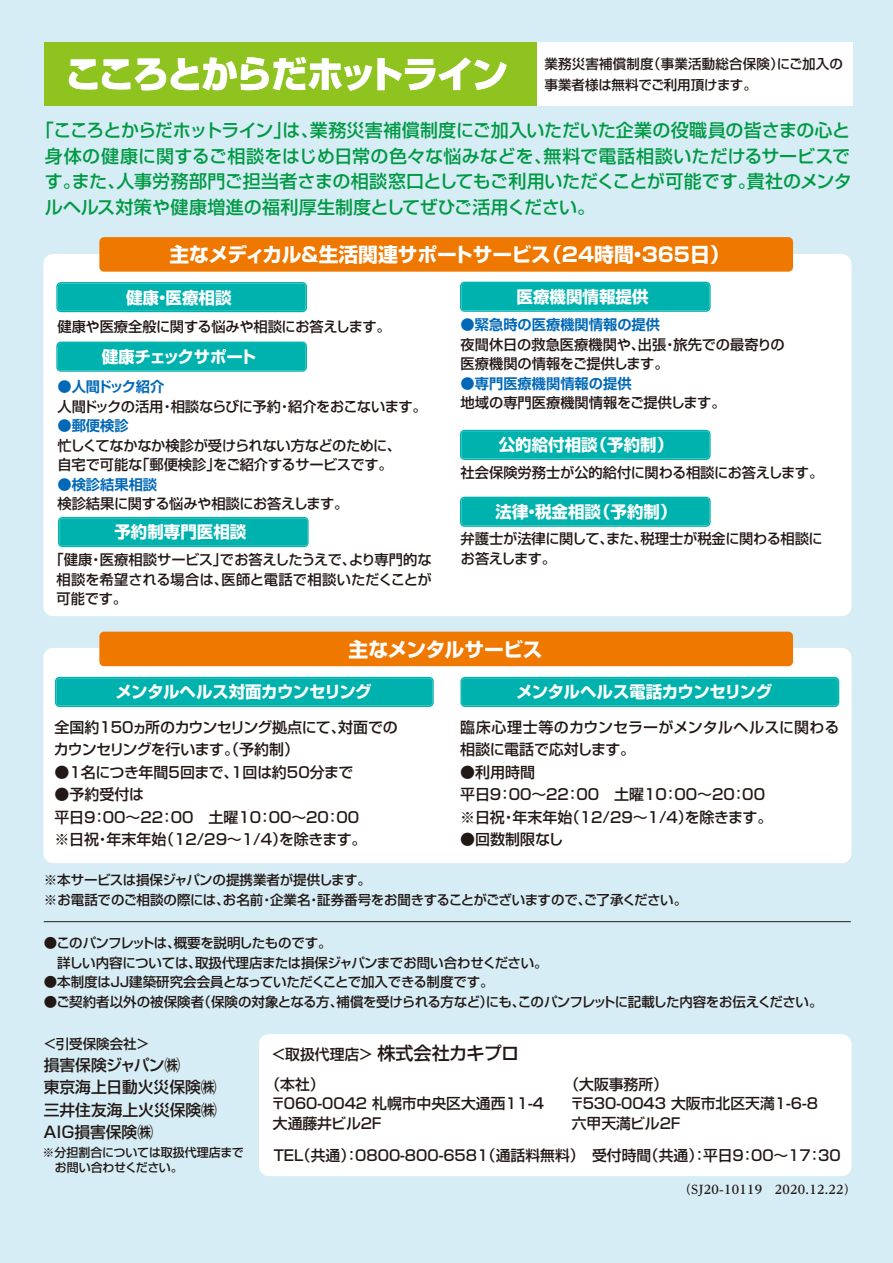
<style>
.page{position:relative;width:893px;height:1263px;background:#d6edf5}
.page>*{position:absolute;margin:0;border:0;box-sizing:border-box;transform-origin:0 0}
.t1{font:800 36.45px "Shin Go Pr 6";letter-spacing:-.05em;color:#fff}
.t2{font:700 19.8px "Shin Go Pr 6";letter-spacing:-.01em;color:#fff}
.t3{font:700 19.8px "Shin Go Pr 6";letter-spacing:-.03em;color:#fff}
.t4{font:500 18.15px "Shin Go Pr 6";letter-spacing:-.035em;color:#221815}
.t5{font:500 18px/25.5px "Shin Go Pr 6";letter-spacing:.005em;color:#094;text-align:justify}
.t6{font:700 16.5px "Shin Go Pr 6";color:#fff}
.t7{font:700 16.5px "Shin Go Pr 6";letter-spacing:-.03em;color:#fff}
.t8{font:500 15.75px/22.5px "Shin Go Pr 6";color:#221815}
.t9{font:500 15px/22.5px "Shin Go Pr 6";color:#221815}
.t10{font:500 15px/22.5px "Shin Go Pr 6";letter-spacing:-.035em;color:#221815}
.t11{font:500 15px "Shin Go Pr 6";letter-spacing:-.02em;color:#221815}
.t12{font:500 14.85px/19.8px "Shin Go Pr 6";color:#221815}
.t13{font:500 14.25px/19.5px "Shin Go Pr 6";letter-spacing:-.01em;color:#221815}
.t14{font:700 14.25px "Shin Go Pr 6 De";color:#0068b7}
.t15{font:500 14.25px/19.5px "Shin Go Pr 6";letter-spacing:-.03em;color:#221815}
.t16{font:500 14.25px "Shin Go Pr 6";letter-spacing:-.035em;color:#221815}
.t17{font:700 14.25px "Shin Go Pr 6 De";letter-spacing:-.08em;color:#0068b7}
.t18{font:500 13.5px/19.5px "Shin Go Pr 6";letter-spacing:-.02em;color:#221815}
.t19{font:500 13.5px/21px "Shin Go Pr 6";letter-spacing:.005em;color:#221815}
.t20{font:500 12px/15px "Shin Go Pr 6";letter-spacing:-.01em;color:#221815}
.t21{font:700 12px "UD Reimin Pr 6";letter-spacing:.025em;color:#221815}
.s1{font-size:14.85px}
</style>
<div class="page">
<div style="left:43px;top:254px;width:808px;height:362px;background:#fff;border-radius:10px"></div>
<div style="left:43px;top:648px;width:808px;height:215px;background:#fff;border-radius:10px"></div>
<div style="left:259px;top:1034px;width:592px;height:142px;background:#fff;border-radius:10px"></div>
<svg style="left:56px;top:282px;width:251px;height:30px;background:#04b3af"></svg>
<svg style="left:58px;top:517px;width:251px;height:30px;background:#04b3af"></svg>
<svg style="left:460px;top:282px;width:251px;height:30px;background:#05b3af"></svg>
<svg style="left:460px;top:430px;width:251px;height:30px;background:#04b3af"></svg>
<svg style="left:460px;top:497px;width:251px;height:30px;background:#05b3af"></svg>
<svg style="left:55px;top:677px;width:379px;height:30px;background:#04b3af"></svg>
<div style="left:99px;top:237px;width:694px;height:35px;background:#ee7800;border-radius:5px"></div>
<div style="left:99px;top:632px;width:694px;height:34px;background:#ee7800;border-radius:5px"></div>
<svg style="left:460px;top:677px;width:379px;height:30px;background:#04b3af"></svg>
<svg style="left:56px;top:342px;width:251px;height:30px;background:#06b3af"></svg>
<div style="left:536px;top:43px;width:316px;height:63px;background:#fff"></div>
<div style="left:44px;top:43px;width:492px;height:63px;background:#8fc31f"></div>
<hr style="left:44px;top:921px;width:807px;height:1px;background:#221815">
<h1 class="t1" style="left:66px;top:45px;width:444px">こころとからだホットライン</h1>
<p class="t19" style="left:545px;top:52px;width:300px">業務災害補償制度（事業活動総合保険）にご加入の事業者様は無料でご利用頂けます。</p>
<h3 class="t5" style="left:45px;top:116px;width:808px;text-indent:-9px">「こころとからだホットライン」は、業務災害補償制度にご加入いただいた企業の役職員の皆さまの心と身体の健康に関するご相談をはじめ日常の色々な悩みなどを、無料で電話相談いただけるサービスです。また、人事労務部門ご担当者さまの相談窓口としてもご利用いただくことが可能です。貴社のメンタルヘルス対策や健康増進の福利厚生制度としてぜひご活用ください。</h3>
<h2 class="t2" style="left:169px;top:239px;width:562px">主なメディカル＆生活関連サポートサービス（24時間・365日）</h2>
<p class="t6" style="left:126px;top:284px;width:107px">健康・医療相談</p>
<p class="t13" style="left:57px;top:316px;width:335px">健康や医療全般に関する悩みや相談にお答えします。</p>
<p class="t7" style="left:102px;top:344px;width:156px">健康チェックサポート</p>
<p class="t17" style="left:57px;top:375px;width:108px">●人間ドック紹介</p>
<p class="t16" style="left:57px;top:395px;width:371px">人間ドックの活用・相談ならびに予約・紹介をおこないます。</p>
<p class="t14" style="left:57px;top:414px;width:73px">●郵便検診</p>
<p class="t13" style="left:57px;top:435px;width:345px">忙しくてなかなか検診が受けられない方などのために、自宅で可能な「郵便検診」をご紹介するサービスです。</p>
<p class="t14" style="left:57px;top:473px;width:101px">●検診結果相談</p>
<p class="t13" style="left:57px;top:493px;width:293px">検診結果に関する悩みや相談にお答えします。</p>
<p class="t6" style="left:114px;top:519px;width:133px">予約制専門医相談</p>
<p class="t13" style="left:56px;top:549px;width:377px;text-align:justify;text-indent:-7px">「健康・医療相談サービス」でお答えしたうえで、より専門的な相談を希望される場合は、医師と電話で相談いただくことが可能です。</p>
<p class="t6" style="left:516px;top:284px;width:133px">医療機関情報提供</p>
<p class="t14" style="left:461px;top:313px;width:201px">●緊急時の医療機関情報の提供</p>
<p class="t13" style="left:461px;top:334px;width:325px">夜間休日の救急医療機関や、出張・旅先での最寄りの医療機関の情報をご提供します。</p>
<p class="t14" style="left:461px;top:372px;width:172px">●専門医療機関情報の提供</p>
<p class="t13" style="left:461px;top:392px;width:266px">地域の専門医療機関情報をご提供します。</p>
<p class="t6" style="left:499px;top:432px;width:176px">公的給付相談（予約制）</p>
<p class="t13" style="left:461px;top:462px;width:364px">社会保険労務士が公的給付に関わる相談にお答えします。</p>
<p class="t6" style="left:495px;top:499px;width:183px">法律・税金相談（予約制）</p>
<p class="t15" style="left:461px;top:528px;width:364px">弁護士が法律に関して、また、税理士が税金に関わる相談にお答えします。</p>
<h2 class="t3" style="left:349px;top:633px;width:195px">主なメンタルサービス</h2>
<p class="t7" style="left:516px;top:679px;width:258px">メンタルヘルス電話カウンセリング</p>
<p class="t7" style="left:116px;top:679px;width:258px">メンタルヘルス対面カウンセリング</p>
<p class="t10" style="left:54px;top:715px;width:346px">全国約150ヵ所のカウンセリング拠点にて、対面でのカウンセリングを行います。（予約制）</p>
<p class="t11" style="left:54px;top:759px;width:301px">●1名につき年間5回まで、1回は約50分まで</p>
<p class="t9" style="left:54px;top:782px;width:321px">●予約受付は<br>平日9：00～22：00　土曜10：00～20：00　※日祝・年末年始（12/29～1/4）を除きます。</p>
<p class="t18" style="left:44px;top:869px;width:645px">※本サービスは損保ジャパンの提携業者が提供します。<br>※お電話でのご相談の際には、お名前・企業名・証券番号をお聞きすることがございますので、ご了承ください。</p>
<p class="t18" style="left:44px;top:932px;width:505px">●このパンフレットは、概要を説明したものです。<br>　詳しい内容については、取扱代理店または損保ジャパンまでお問い合わせください。</p>
<p class="t18" style="left:44px;top:971px;width:451px">●本制度はＪＪ建築研究会会員となっていただくことで加入できる制度です。</p>
<p class="t18" style="left:44px;top:991px;width:780px">●ご契約者以外の被保険者（保険の対象となる方、補償を受けられる方など）にも、このパンフレットに記載した内容をお伝えください。</p>
<p class="t18" style="left:43px;top:1033px;width:107px">＜引受保険会社＞</p>
<p class="t8" style="left:42px;top:1052px;width:176px">損害保険ジャパン㈱　<br>東京海上日動火災保険㈱三井住友海上火災保険㈱<br>ＡＩＧ損害保険㈱</p>
<p class="t9" style="left:460px;top:715px;width:381px">臨床心理士等のカウンセラーがメンタルヘルスに関わる相談に電話で応対します。</p>
<p class="t9" style="left:460px;top:760px;width:321px">●利用時間　<br>平日9：00～22：00　土曜10：00～20：00　※日祝・年末年始（12/29～1/4）を除きます。</p>
<p class="t9" style="left:460px;top:827px;width:105px">●回数制限なし</p>
<h3 class="t4" style="left:272px;top:1038px;width:249px"><span class="s1">＜取扱代理店＞</span> 株式会社カキプロ</h3>
<p class="t12" style="left:271px;top:1073px;width:275px;text-indent:-5px">（本社）<br>〒060-0042 札幌市中央区大通西11-4大通藤井ビル2Ｆ</p>
<p class="t12" style="left:570px;top:1073px;width:250px;text-indent:-5px">（大阪事務所）<br>〒530-0043 大阪市北区天満1-6-8六甲天満ビル2Ｆ</p>
<p class="t12" style="left:274px;top:1145px;width:568px">TEL（共通）：0800-800-6581（通話料無料）　受付時間（共通）：平日9：00～17：30</p>
<p class="t20" style="left:43px;top:1144px;width:203px">※分担割合については取扱代理店まで　お問い合わせください。</p>
<p class="t21" style="left:679px;top:1180px;width:178px">（SJ20-10119　2020.12.22）</p>
</div>
